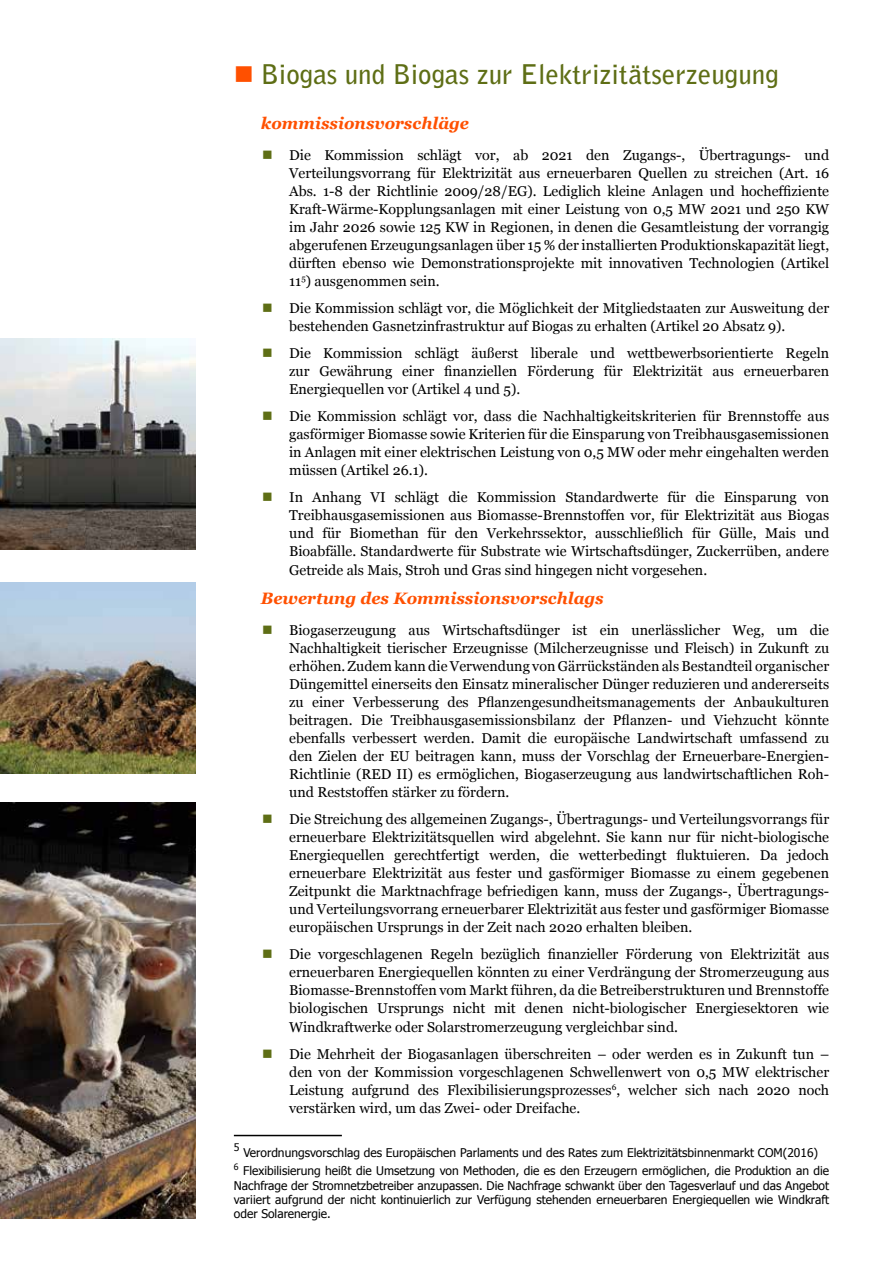
<style>
.page{position:relative;width:893px;height:1263px;background:#fff}
.page>*{position:absolute;margin:0;border:0;box-sizing:border-box;transform-origin:0 0}
.t1{font:700 27px "Bell Gothic Std";color:#5e6e15}
.t2{font:italic 700 16.5px "Georgia";color:#ff5000}
.t3{font:14.25px/18px "Georgia";color:#000;text-align:justify}
.t4{font:12px/14.4px "Tahoma";color:#000;text-align:center}
.t5{font:10.5px "Tahoma";color:#000}
</style>
<div class="page">
<hr style="left:234px;top:1135px;width:108px;height:1px;background:#000">
<img style="left:0;top:802px;width:196px;height:416px">
<img style="left:0;top:339px;width:196px;height:211px">
<img style="left:0;top:582px;width:196px;height:192px">
<h1 class="t1" style="left:261px;top:58px;width:520px">Biogas und Biogas zur Elektrizitätserzeugung</h1>
<p class="t2" style="left:261px;top:113px;width:210px">kommissionsvorschläge</p>
<p class="t3" style="left:289px;top:146px;width:542px">Die Kommission schlägt vor, ab 2021 den Zugangs-, Übertragungs- und Verteilungsvorrang für Elektrizität aus erneuerbaren Quellen zu streichen (Art. 16<br>Abs. 1-8 der Richtlinie 2009/28/EG). Lediglich kleine Anlagen und hocheffiziente Kraft-Wärme-Kopplungsanlagen mit einer Leistung von 0,5 MW 2021 und 250 KW im Jahr 2026 sowie 125 KW in Regionen, in denen die Gesamtleistung der vorrangig abgerufenen Erzeugungsanlagen über 15 % der installierten Produktionskapazität liegt, dürften ebenso wie Demonstrationsprojekte mit innovativen Technologien (Artikel 11<sup>5</sup>) ausgenommen sein.</p>
<p class="t3" style="left:289px;top:299px;width:541px">Die Kommission schlägt vor, die Möglichkeit der Mitgliedstaaten zur Ausweitung der bestehenden Gasnetzinfrastruktur auf Biogas zu erhalten (Artikel 20 Absatz 9).</p>
<p class="t3" style="left:289px;top:344px;width:541px">Die Kommission schlägt äußerst liberale und wettbewerbsorientierte Regeln zur Gewährung einer finanziellen Förderung für Elektrizität aus erneuerbaren Energiequellen vor (Artikel 4 und 5).</p>
<p class="t3" style="left:289px;top:407px;width:541px">Die Kommission schlägt vor, dass die Nachhaltigkeitskriterien für Brennstoffe aus gasförmiger Biomasse sowie Kriterien für die Einsparung von Treibhausgasemissionen in Anlagen mit einer elektrischen Leistung von 0,5 MW oder mehr eingehalten werden müssen (Artikel 26.1).</p>
<p class="t3" style="left:289px;top:488px;width:542px">In Anhang VI schlägt die Kommission Standardwerte für die Einsparung von Treibhausgasemissionen aus Biomasse-Brennstoffen vor, für Elektrizität aus Biogas und für Biomethan für den Verkehrssektor, ausschließlich für Gülle, Mais und Bioabfälle. Standardwerte für Substrate wie Wirtschaftsdünger, Zuckerrüben, andere</p>
<p class="t3" style="left:289px;top:562px;width:420px">Getreide als Mais, Stroh und Gras sind hingegen nicht vorgesehen.</p>
<p class="t2" style="left:261px;top:587px;width:344px">Bewertung des Kommissionsvorschlags</p>
<p class="t3" style="left:289px;top:621px;width:542px">Biogaserzeugung aus Wirtschaftsdünger ist ein unerlässlicher Weg, um die Nachhaltigkeit tierischer Erzeugnisse (Milcherzeugnisse und Fleisch) in Zukunft zu erhöhen. Zudem kann die Verwendung von Gärrückständen als Bestandteil organischer Düngemittel einerseits den Einsatz mineralischer Dünger reduzieren und andererseits zu einer Verbesserung des Pflanzengesundheitsmanagements der Anbaukulturen beitragen. Die Treibhausgasemissionsbilanz der Pflanzen- und Viehzucht könnte ebenfalls verbessert werden. Damit die europäische Landwirtschaft umfassend zu den Zielen der EU beitragen kann, muss der Vorschlag der Erneuerbare-Energien-Richtlinie (RED II) es ermöglichen, Biogaserzeugung aus landwirtschaftlichen Roh&shy;und Reststoffen stärker zu fördern.</p>
<p class="t3" style="left:289px;top:810px;width:541px">Die Streichung des allgemeinen Zugangs-, Übertragungs- und Verteilungsvorrangs für erneuerbare Elektrizitätsquellen wird abgelehnt. Sie kann nur für nicht-biologische Energiequellen gerechtfertigt werden, die wetterbedingt fluktuieren. Da jedoch erneuerbare Elektrizität aus fester und gasförmiger Biomasse zu einem gegebenen Zeitpunkt die Marktnachfrage befriedigen kann, muss der Zugangs-, Übertragungs&shy;und Verteilungsvorrang erneuerbarer Elektrizität aus fester und gasförmiger Biomasse europäischen Ursprungs in der Zeit nach 2020 erhalten bleiben.</p>
<p class="t3" style="left:289px;top:945px;width:541px">Die vorgeschlagenen Regeln bezüglich finanzieller Förderung von Elektrizität aus erneuerbaren Energiequellen könnten zu einer Verdrängung der Stromerzeugung aus Biomasse-Brennstoffen vom Markt führen, da die Betreiberstrukturen und Brennstoffe biologischen Ursprungs nicht mit denen nicht-biologischer Energiesektoren wie</p>
<p class="t3" style="left:289px;top:1014px;width:541px;line-height:27px">Windkraftwerke oder Solarstromerzeugung vergleichbar sind.<br>Die Mehrheit der Biogasanlagen überschreiten – oder werden es in Zukunft tun –</p>
<p class="t3" style="left:289px;top:1063px;width:542px">den von der Kommission vorgeschlagenen Schwellenwert von 0,5 MW elektrischer Leistung aufgrund des Flexibilisierungsprozesses<sup>6</sup>, welcher sich nach 2020 noch verstärken wird, um das Zwei- oder Dreifache.</p>
<p class="t5" style="left:234px;top:1140px;width:7px">5</p>
<p class="t4" style="left:234px;top:1143px;width:597px;line-height:18px">Verordnungsvorschlag des Europäischen Parlaments und des Rates zum Elektrizitätsbinnenmarkt COM(2016)<br><sup>6</sup> Flexibilisierung heißt die Umsetzung von Methoden, die es den Erzeugern ermöglichen, die Produktion an die</p>
<p class="t4" style="left:234px;top:1177px;width:597px;text-align:justify">Nachfrage der Stromnetzbetreiber anzupassen. Die Nachfrage schwankt über den Tagesverlauf und das Angebot variiert aufgrund der nicht kontinuierlich zur Verfügung stehenden erneuerbaren Energiequellen wie Windkraft oder Solarenergie.</p>
</div>
